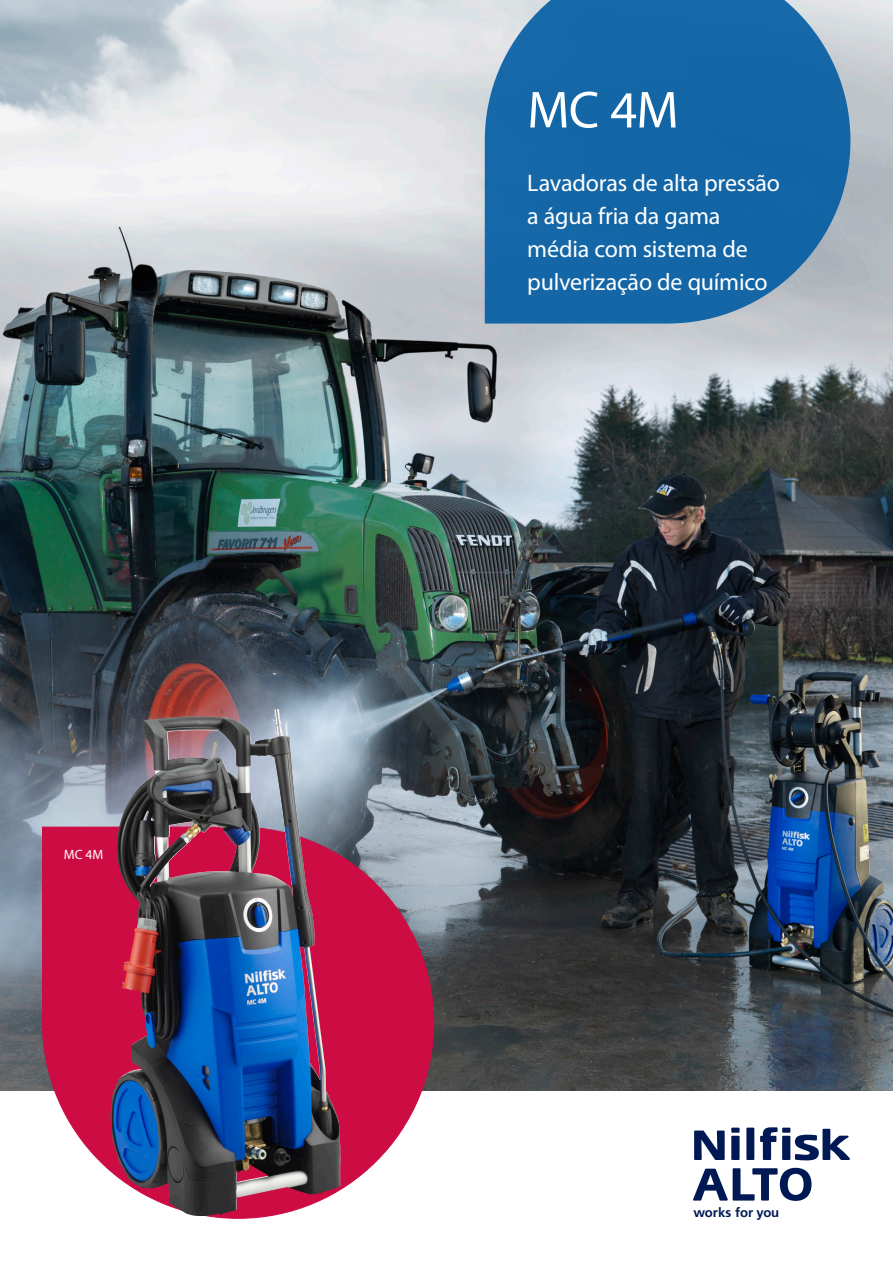
<style>
.page{position:relative;width:893px;height:1263px;background:#fff}
.page>*{position:absolute;margin:0;border:0;box-sizing:border-box;transform-origin:0 0}
.NA_Headline_26_28_6{font:52.5px "Myriad Pro";color:#fff}
.NA_Headline_26_28_6-2{font:24px/33px "Myriad Pro";letter-spacing:-.01em;color:#fff}
.NA_Subhead_9_12{font:13.5px "Myriad Pro";color:#fff}
.t1{font:700 13.2px "Frutiger LT Std";letter-spacing:-.01em;color:#001954}
</style>
<div class="page">
<img style="left:0;top:0;width:893px;height:1091px">
<svg style="left:43px;top:827px;width:391px;height:391px;background:#9a4c75"></svg>
<img style="left:117px;top:709px;width:160px;height:338px">
<svg style="left:693px;top:1168px;width:118px;height:33px"></svg>
<div style="left:746px;top:1127px;width:8px;height:33px;background:#001954"></div>
<svg style="left:694px;top:1130px;width:31px;height:30px"></svg>
<div style="left:731px;top:1136px;width:9px;height:24px;background:#001954"></div>
<div style="left:782px;top:1136px;width:8px;height:24px;background:#001954"></div>
<div style="left:731px;top:1127px;width:9px;height:6px;background:#001954"></div>
<div style="left:782px;top:1127px;width:8px;height:6px;background:#001954"></div>
<svg style="left:760px;top:1127px;width:18px;height:33px"></svg>
<svg style="left:795px;top:1129px;width:55px;height:31px"></svg>
<svg style="left:485px;top:0;width:365px;height:324px;background:#2771aa"></svg>
<p class="NA_Subhead_9_12" style="left:64px;top:846px;width:41px">MC 4M</p>
<p class="NA_Headline_26_28_6" style="left:527px;top:78px;width:153px">MC 4M</p>
<p class="NA_Headline_26_28_6-2" style="left:527px;top:166px;width:254px">Lavadoras de alta pressão a água fria da gama média com sistema de pulverização de químico</p>
<p class="t1" style="left:693px;top:1205px;width:87px">works for you</p>
</div>
